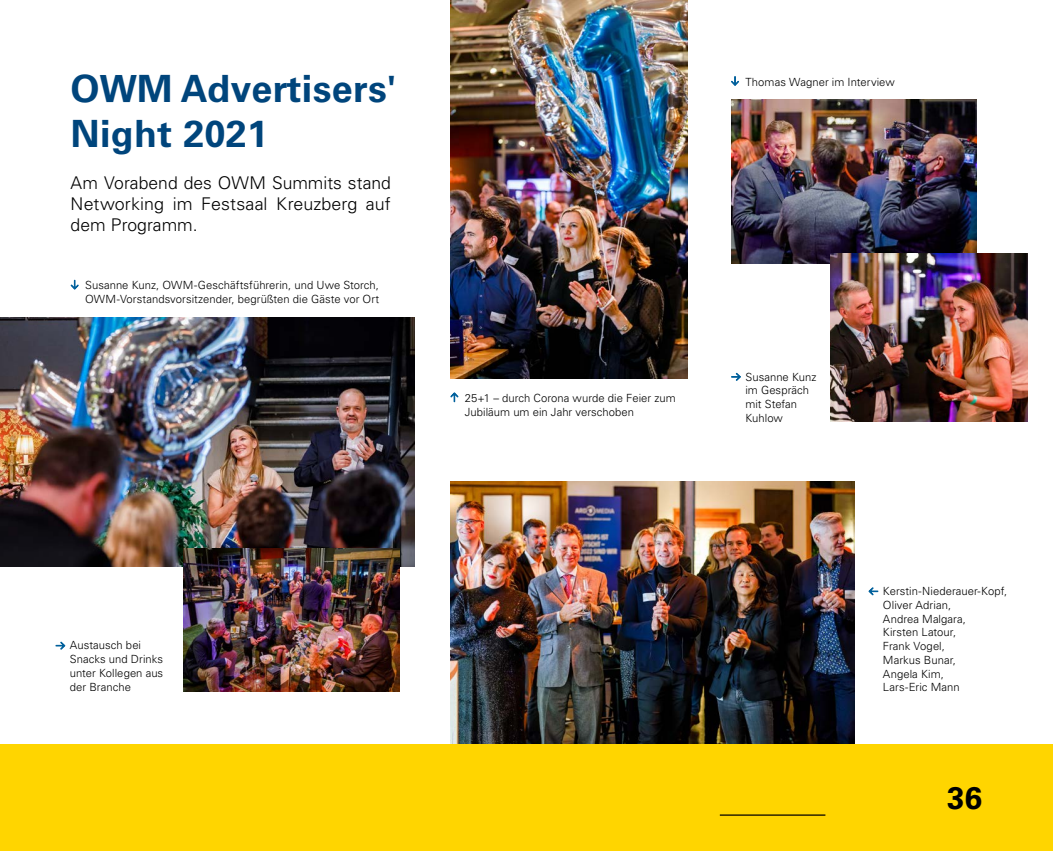
<style>
.page{position:relative;width:1053px;height:851px;background:#fff}
.page>*{position:absolute;margin:0;border:0;box-sizing:border-box;transform-origin:0 0}
.t1{font:700 37.5px/45px "Univers LT Std";letter-spacing:.01em;color:#00457c}
.t2{font:700 31.25px "Univers LT Std";color:#000}
.t3{font:300 17.5px/21px "Univers LT Std";letter-spacing:.005em;color:#000;text-align:justify}
.t4{font:300 11.25px/13.8px "Univers LT Std";letter-spacing:.005em;color:#000}
</style>
<div class="page">
<img style="left:731px;top:100px;width:244px;height:163px">
<img style="left:450px;top:481px;width:404px;height:263px">
<img style="left:450px;top:0;width:237px;height:378px">
<img style="left:830px;top:253px;width:197px;height:169px">
<svg style="left:450px;top:392px;width:9px;height:10px"></svg>
<svg style="left:731px;top:76px;width:7px;height:10px"></svg>
<svg style="left:70px;top:279px;width:8px;height:11px"></svg>
<svg style="left:868px;top:587px;width:10px;height:8px"></svg>
<svg style="left:55px;top:641px;width:11px;height:9px"></svg>
<svg style="left:731px;top:372px;width:10px;height:9px"></svg>
<img style="left:0;top:317px;width:415px;height:249px">
<img style="left:183px;top:548px;width:216px;height:143px">
<div style="left:0;top:744px;width:1052px;height:106px;background:#ffd500"></div>
<hr style="left:719px;top:814px;width:106px;height:1px;background:#000">
<h1 class="t1" style="left:71px;top:66px;width:327px">OWM Advertisers'<br>Night 2021</h1>
<h3 class="t3" style="left:71px;top:172px;width:322px">Am Vorabend des OWM Summits stand Networking im Festsaal Kreuzberg auf dem Programm.</h3>
<p class="t4" style="left:85px;top:278px;width:296px">Susanne Kunz, OWM-Geschäftsführerin, und Uwe Storch,<br>OWM-Vorstandsvorsitzender, begrüßten die Gäste vor Ort</p>
<p class="t4" style="left:70px;top:638px;width:95px">Austausch bei<br>Snacks und Drinks unter Kollegen aus der Branche</p>
<p class="t4" style="left:745px;top:75px;width:151px">Thomas Wagner im Interview</p>
<p class="t4" style="left:465px;top:391px;width:212px">25+1 – durch Corona wurde die Feier zum<br>Jubiläum um ein Jahr verschoben</p>
<p class="t4" style="left:745px;top:370px;width:72px">Susanne Kunz im Gespräch mit Stefan<br>Kuhlow</p>
<p class="t4" style="left:882px;top:584px;width:126px">Kerstin-Niederauer-Kopf,<br>Oliver Adrian,<br>Andrea Malgara,<br>Kirsten Latour,<br>Frank Vogel,<br>Markus Bunar,<br>Angela Kim,<br>Lars-Eric Mann</p>
<h2 class="t2" style="left:946px;top:779px;width:37px">36</h2>
</div>
